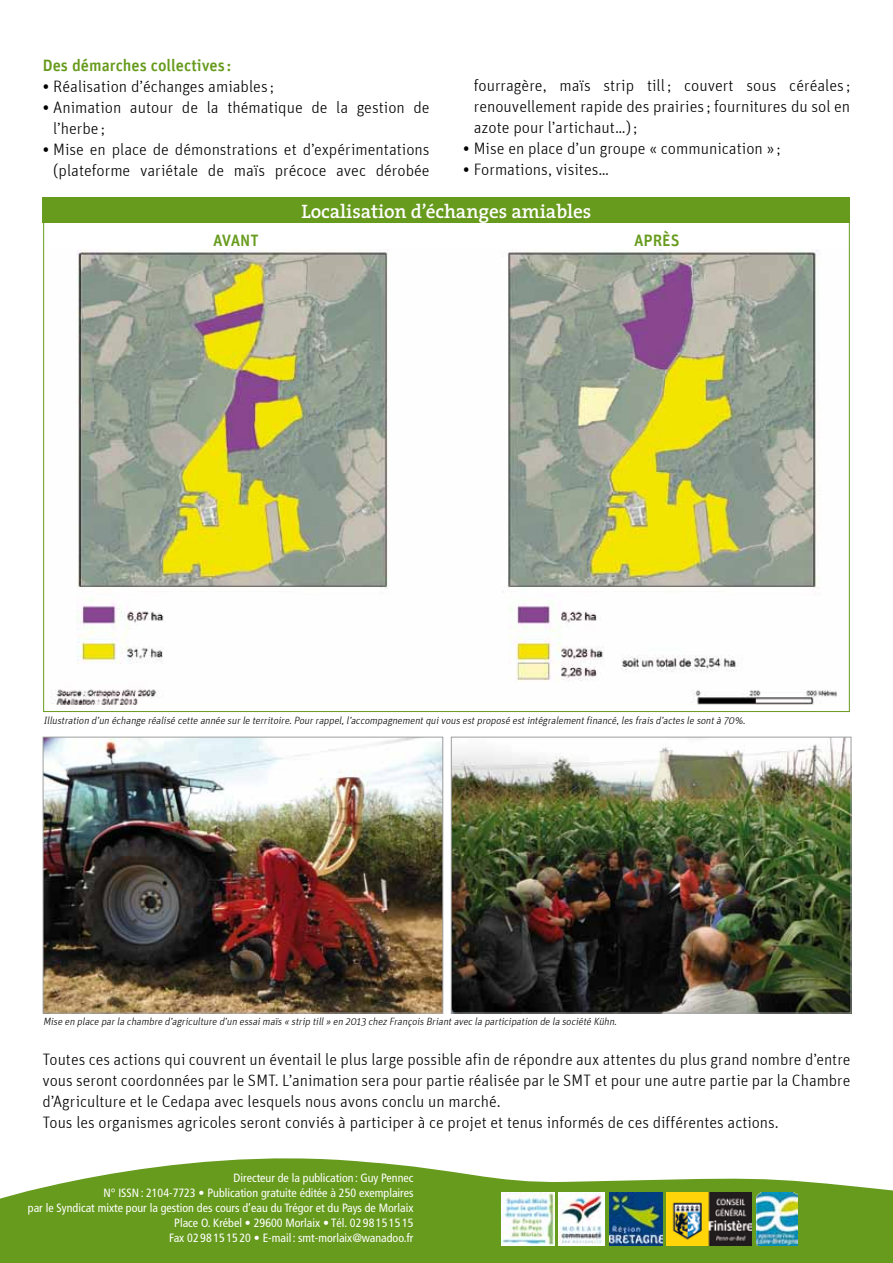
<style>
.page{position:relative;width:893px;height:1263px;background:#fff}
.page>*{position:absolute;margin:0;border:0;box-sizing:border-box;transform-origin:0 0}
.t1{font:600 19.5px "The Serif";letter-spacing:-.005em;color:#fff}
.t2{font:300 16.5px/21px "Unit";color:#000}
.t3{font:16.5px "Unit Medium TF";color:#679b1d}
.t4{font:condensed 12px/15px "Frutiger";color:#fff;text-align:right}
.t5{font:italic 300 10.5px "Unit";color:#000}
.s1{font-family:"Unit Medium TF";font-weight:400}
</style>
<div class="page">
<svg style="left:0;top:1158px;width:893px;height:105px;fill:#679b1d"></svg>
<img style="left:559px;top:1192px;width:46px;height:53px">
<img style="left:609px;top:1192px;width:53px;height:53px">
<img style="left:666px;top:1192px;width:86px;height:54px">
<img style="left:756px;top:1192px;width:41px;height:54px">
<img style="left:502px;top:1192px;width:52px;height:53px">
<img style="left:45px;top:739px;width:396px;height:272px">
<div style="left:43px;top:737px;width:400px;height:276px;border:1px solid #9c9e9f"></div>
<img style="left:453px;top:739px;width:396px;height:272px">
<div style="left:451px;top:737px;width:400px;height:276px;border:1px solid #9c9e9f"></div>
<img style="left:51px;top:250px;width:786px;height:455px">
<div style="left:43px;top:198px;width:807px;height:25px;background:#679b1d"></div>
<p class="t3" style="left:43px;top:56px;width:190px">Des démarches collectives :</p>
<p class="t2" style="left:43px;top:76px;width:233px"><span class="s1">•</span> Réalisation d’échanges amiables ;</p>
<p class="t2" style="left:53px;top:97px;width:378px;text-indent:-10px"><span class="s1">•</span> Animation autour de la thématique de la gestion de l’herbe ;</p>
<p class="t2" style="left:43px;top:139px;width:388px;text-align:right"><span class="s1">•</span> Mise en place de démonstrations et d’expérimentations (plateforme variétale de maïs précoce avec dérobée</p>
<p class="t2" style="left:474px;top:75px;width:378px;text-align:justify">fourragère, maïs strip till; couvert sous céréales ; renouvellement rapide des prairies ; fournitures du sol en azote pour l’artichaut…);</p>
<p class="t2" style="left:463px;top:138px;width:319px"><span class="s1">•</span> Mise en place d’un groupe « communication » ;</p>
<p class="t2" style="left:463px;top:159px;width:147px"><span class="s1">•</span> Formations, visites…</p>
<p class="t1" style="left:302px;top:195px;width:291px">Localisation d’échanges amiables</p>
<p class="t3" style="left:213px;top:230px;width:47px">AVANT</p>
<p class="t3" style="left:634px;top:230px;width:47px">APRÈS</p>
<p class="t5" style="left:43px;top:714px;width:705px">Illustration d’un échange réalisé cette année surle territoire.Pourrappel,l’accompagnementquivous estproposé estintégralementfinancé,les frais d’actes le sontà 70%.</p>
<p class="t5" style="left:43px;top:1015px;width:577px">Mise en place parla chambre d’agriculture d’un essaimaïs « strip till » en 2013 chez François Briantavec la participation de la société Kühn.</p>
<p class="t2" style="left:43px;top:1049px;width:809px">Toutes ces actions qui couvrent un éventail le plus large possible afin de répondre aux attentes du plus grand nombre d’entre vous seront coordonnées par le SMT. L’animation sera pour partie réalisée par le SMT et pour une autre partie par la Chambre d’Agriculture et le Cedapa avec lesquels nous avons conclu un marché.<br>Tous les organismes agricoles seront conviés à participer à ce projet et tenus informés de ces différentes actions.</p>
<p class="t4" style="left:28px;top:1170px;width:387px">Directeur de la publication : Guy Pennec<br>N° ISSN: 2104-7723 • Publication gratuite éditée à 250 exemplaires<br>par le Syndicat mixte pour la gestion des cours d’eau du Trégor et du Pays de Morlaix Place O. Krébel • 29600 Morlaix • Tél. 02 98 15 15 15<br>Fax 02 98 15 15 20 • E-mail : smt-morlaix@wanadoo.fr</p>
</div>
